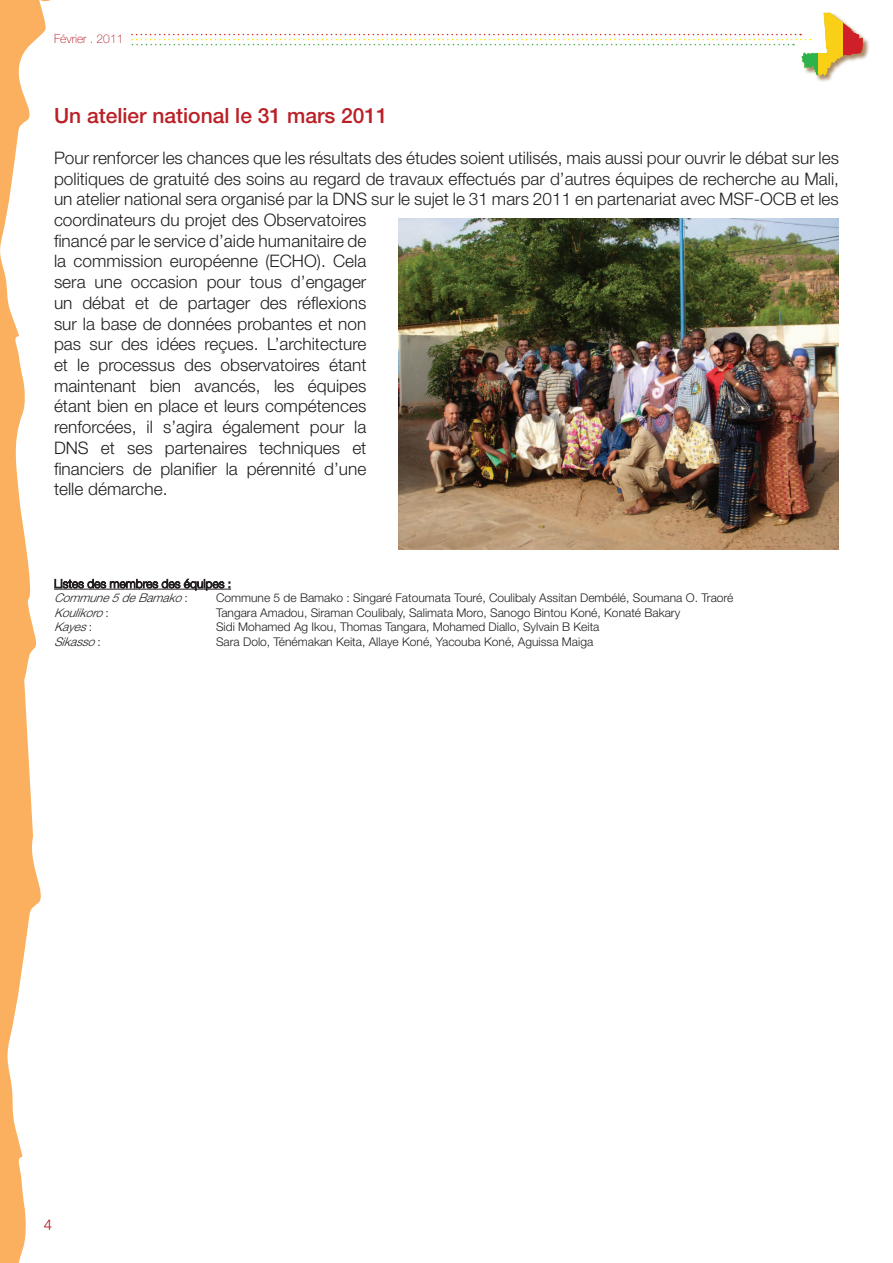
<style>
.page{position:relative;width:893px;height:1263px;background:#fff}
.page>*{position:absolute;margin:0;border:0;box-sizing:border-box;transform-origin:0 0}
.t1{font:500 21px "Helvetica Neue LT Std";color:#ba2026}
.t2{font:300 17.25px/20.7px "Helvetica Neue LT Std";color:#231f20}
.t3{font:300 15px "Helvetica Neue LT Std";color:#b00d15}
.t4{font:300 12px "Helvetica Neue LT Std";color:#231f20}
.t5{font:italic 300 12px "Helvetica Neue LT Std";color:#231f20}
.t6{font:100 12px "Helvetica Neue LT Std";color:#b00d15}
.s1{font-style:normal}
</style>
<div class="page">
<svg style="left:0;top:0;width:51px;height:1263px"></svg>
<div style="left:801px;top:13px;width:68px;height:69px;background:#8d6437;opacity:.75"></div>
<svg style="left:55px;top:13px;width:763px;height:63px"></svg>
<svg style="left:802px;top:13px;width:16px;height:62px"></svg>
<svg style="left:818px;top:13px;width:25px;height:63px;fill:#fad017"></svg>
<svg style="left:843px;top:13px;width:20px;height:63px"></svg>
<hr style="left:54px;top:589px;width:177px;height:1px;background:#231f20">
<svg style="left:54px;top:578px;width:176px;height:13px"></svg>
<img style="left:398px;top:219px;width:441px;height:330px">
<p class="t6" style="left:54px;top:32px;width:71px">Février . 2011</p>
<p class="t1" style="left:54px;top:103px;width:335px">Un atelier national le 31 mars 2011</p>
<p class="t2" style="left:54px;top:147px;width:786px">Pour renforcer les chances que les résultats des études soient utilisés, mais aussi pour ouvrir le débat sur les politiques de gratuité des soins au regard de travaux effectués par d’autres équipes de recherche au Mali, un atelier national sera organisé par la DNS sur le sujet le 31 mars 2011 en partenariat avec MSF-OCB et les coordinateurs du projet des Observatoires<br>financé par le service d’aide humanitaire de<br>la commission européenne (ECHO). Cela<br>sera une occasion pour tous d’engager<br>un débat et de partager des réflexions<br>sur la base de données probantes et non<br>pas sur des idées reçues. L’architecture<br>et le processus des observatoires étant<br>maintenant bien avancés, les équipes<br>étant bien en place et leurs compétences<br>renforcées, il s’agira également pour la<br>DNS et ses partenaires techniques et<br>financiers de planifier la pérennité d’une<br>telle démarche.</p>
<p class="t5" style="left:54px;top:591px;width:135px">Commune5deBamako<span class="s1">:</span></p>
<p class="t4" style="left:216px;top:591px;width:519px">Commune 5 de Bamako : Singaré Fatoumata Touré, Coulibaly Assitan Dembélé, Soumana O. Traoré</p>
<p class="t5" style="left:54px;top:605px;width:56px">Koulikoro<span class="s1">:</span></p>
<p class="t4" style="left:216px;top:605px;width:466px">Tangara Amadou, Siraman Coulibaly, Salimata Moro, Sanogo Bintou Koné, Konaté Bakary</p>
<p class="t5" style="left:54px;top:619px;width:40px">Kayes<span class="s1">:</span></p>
<p class="t4" style="left:216px;top:619px;width:385px">Sidi Mohamed Ag Ikou, Thomas Tangara, Mohamed Diallo, Sylvain B Keita</p>
<p class="t5" style="left:54px;top:634px;width:48px">Sikasso<span class="s1">:</span></p>
<p class="t4" style="left:216px;top:634px;width:379px">Sara Dolo, Ténémakan Keita, Allaye Koné, Yacouba Koné, Aguissa Maiga</p>
<p class="t3" style="left:44px;top:1216px;width:10px">4</p>
</div>
